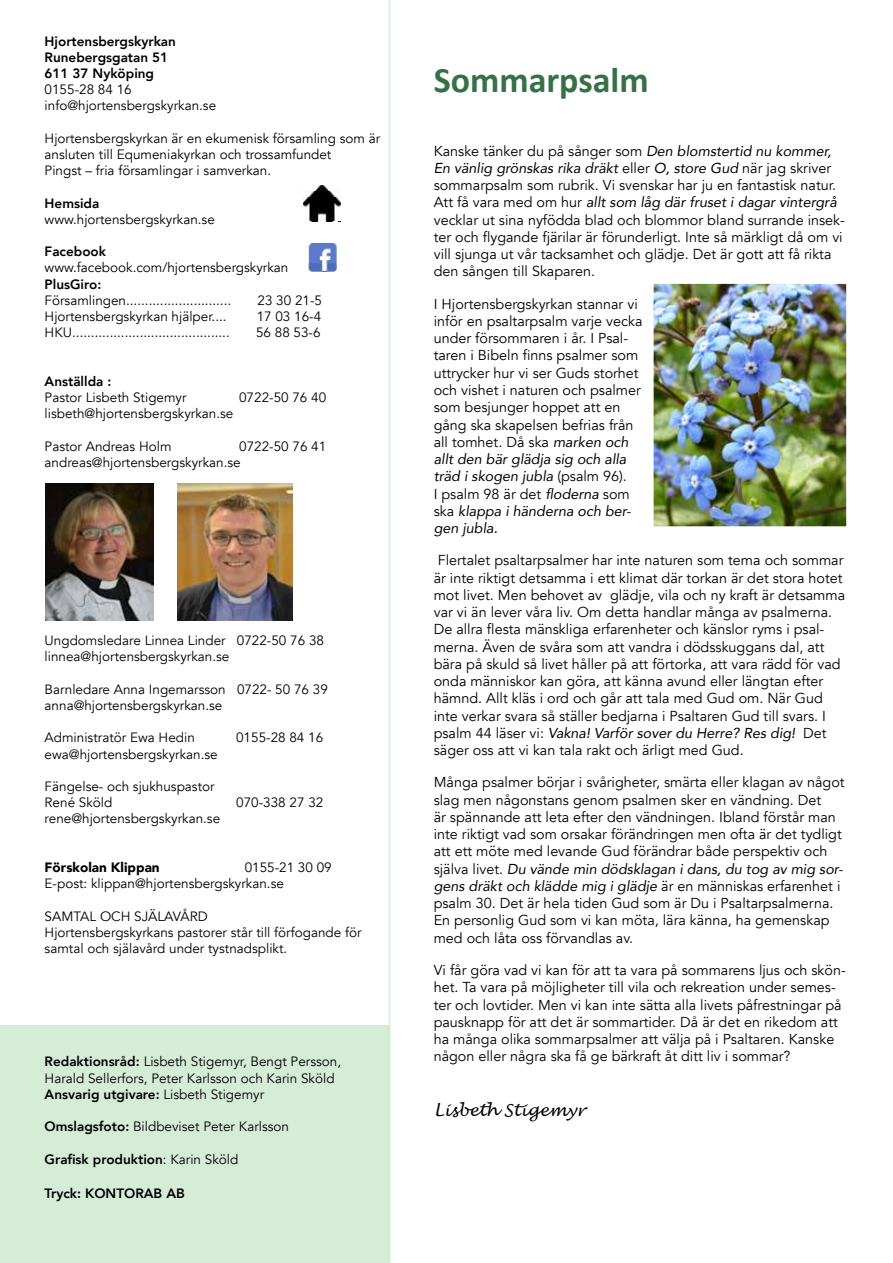
<style>
.page{position:relative;width:893px;height:1263px;background:#fff}
.page>*{position:absolute;margin:0;border:0;box-sizing:border-box;transform-origin:0 0}
.t1{font:700 36px "Calibri";color:#357046}
.t2{font:italic 16.5px "Lucida Handwriting";color:#000}
.t3{font:14.4px/17.2px "Avenir";color:#000}
.t4{font:13.5px/16.2px "Avenir";color:#000}
.t5{font:800 13.5px/16.2px "Avenir";color:#000}
.t6{font:900 13.5px "Avenir";color:#000}
.s1{font-weight:800}
.s2{font-weight:400}
.s3{font-style:italic}
</style>
<div class="page">
<div style="left:0;top:1025px;width:388px;height:238px;background:#d5ecd7"></div>
<img style="left:45px;top:484px;width:109px;height:136px">
<img style="left:177px;top:484px;width:115px;height:136px">
<hr style="left:388px;top:0;width:3px;height:1263px;background:#41ad49">
<img style="left:309px;top:243px;width:28px;height:28px">
<img style="left:304px;top:185px;width:37px;height:37px">
<img style="left:655px;top:285px;width:190px;height:240px">
<div style="left:645px;top:275px;width:210px;height:260px;border:9px solid #fff"></div>
<p class="t5" style="left:45px;top:33px;width:133px">Hjortensbergskyrkan<br>Runebergsgatan 51<br>611 37 Nyköping</p>
<p class="t4" style="left:45px;top:82px;width:173px">0155-28 84 16 info@hjortensbergskyrkan.se</p>
<p class="t4" style="left:45px;top:130px;width:337px">Hjortensbergskyrkan är en ekumenisk församling som är ansluten till Equmeniakyrkan och trossamfundet<br>Pingst – fria församlingar i samverkan.</p>
<p class="t5" style="left:45px;top:195px;width:56px">Hemsida</p>
<p class="t4" style="left:45px;top:211px;width:172px">www.hjortensbergskyrkan.se</p>
<p class="t5" style="left:45px;top:243px;width:63px">Facebook</p>
<p class="t4" style="left:45px;top:260px;width:245px">www.facebook.com/hjortensbergskyrkan</p>
<p class="t5" style="left:45px;top:276px;width:58px">PlusGiro:</p>
<p class="t4" style="left:45px;top:292px;width:188px">Församlingen............................</p>
<p class="t4" style="left:258px;top:292px;width:66px">23 30 21-5</p>
<p class="t4" style="left:45px;top:309px;width:183px">Hjortensbergskyrkan hjälper....</p>
<p class="t4" style="left:257px;top:309px;width:66px">17 03 16-4</p>
<p class="t4" style="left:45px;top:325px;width:187px">HKU..........................................</p>
<p class="t4" style="left:256px;top:325px;width:66px">56 88 53-6</p>
<p class="t5" style="left:45px;top:373px;width:68px">Anställda :</p>
<p class="t4" style="left:45px;top:390px;width:143px">Pastor Lisbeth Stigemyr</p>
<p class="t4" style="left:239px;top:390px;width:89px">0722-50 76 40</p>
<p class="t4" style="left:45px;top:406px;width:190px">lisbeth@hjortensbergskyrkan.se</p>
<p class="t4" style="left:45px;top:438px;width:128px">Pastor Andreas Holm</p>
<p class="t4" style="left:45px;top:438px;width:283px;text-indent:195px">0722-50 76 41 andreas@hjortensbergskyrkan.se</p>
<p class="t4" style="left:45px;top:633px;width:281px">Ungdomsledare Linnea Linder 0722-50 76 38 linnea@hjortensbergskyrkan.se</p>
<p class="t4" style="left:45px;top:681px;width:285px">Barnledare Anna Ingemarsson 0722- 50 76 39 anna@hjortensbergskyrkan.se</p>
<p class="t4" style="left:45px;top:730px;width:152px">Administratör Ewa Hedin</p>
<p class="t4" style="left:236px;top:730px;width:89px">0155-28 84 16</p>
<p class="t4" style="left:45px;top:746px;width:175px">ewa@hjortensbergskyrkan.se</p>
<p class="t4" style="left:45px;top:778px;width:172px">Fängelse- och sjukhuspastor<br>René Sköld</p>
<p class="t4" style="left:236px;top:795px;width:89px">070-338 27 32</p>
<p class="t4" style="left:45px;top:811px;width:177px">rene@hjortensbergskyrkan.se</p>
<p class="t6" style="left:45px;top:856px;width:117px">Förskolan Klippan</p>
<p class="t4" style="left:45px;top:859px;width:289px;text-indent:200px">0155-21 30 09<br>E-post: klippan@hjortensbergskyrkan.se</p>
<p class="t4" style="left:45px;top:908px;width:318px">SAMTAL OCH SJÄLAVÅRD<br>Hjortensbergskyrkans pastorer står till förfogande för samtal och själavård under tystnadsplikt.</p>
<p class="t4" style="left:45px;top:1054px;width:298px"><span class="s1">Redaktionsråd:</span> Lisbeth Stigemyr, Bengt Persson,<br>Harald Sellerfors, Peter Karlsson och Karin Sköld<br><span class="s1">Ansvarig utgivare:</span> Lisbeth Stigemyr</p>
<p class="t4" style="left:45px;top:1119px;width:246px"><span class="s1">Omslagsfoto:</span> Bildbeviset Peter Karlsson</p>
<p class="t5" style="left:45px;top:1151px;width:195px">Grafisk produktion<span class="s2">: Karin Sköld</span></p>
<p class="t5" style="left:45px;top:1185px;width:142px">Tryck: KONTORAB AB</p>
<h1 class="t1" style="left:434px;top:57px;width:216px">Sommarpsalm</h1>
<p class="t3" style="left:434px;top:142px;width:413px">Kanske tänker du på sånger som <span class="s3">Den blomstertid nu kommer, En vänlig grönskas rika dräkt</span> eller <span class="s3">O, store Gud</span> när jag skriver sommarpsalm som rubrik. Vi svenskar har ju en fantastisk natur.<br>Att få vara med om hur <span class="s3">allt som låg där fruset i dagar vintergrå </span>vecklar ut sina nyfödda blad och blommor bland surrande insek&shy;ter och flygande fjärilar är förunderligt. Inte så märkligt då om vi vill sjunga ut vår tacksamhet och glädje. Det är gott att få rikta den sången till Skaparen.</p>
<p class="t3" style="left:434px;top:295px;width:210px">I Hjortensbergskyrkan stannar vi inför en psaltarpsalm varje vecka under försommaren i år. I Psal&shy;taren i Bibeln finns psalmer som uttrycker hur vi ser Guds storhet och vishet i naturen och psalmer som besjunger hoppet att en gång ska skapelsen befrias från all tomhet. Då ska <span class="s3">marken och allt den bär glädja sig och alla träd i skogen jubla</span> (psalm 96).<br>I psalm 98 är det <span class="s3">floderna</span> som ska <span class="s3">klappa i händerna och ber&shy;gen jubla.</span></p>
<p class="t3" style="left:434px;top:552px;width:413px">Flertalet psaltarpsalmer har inte naturen som tema och sommar är inte riktigt detsamma i ett klimat där torkan är det stora hotet mot livet. Men behovet av glädje, vila och ny kraft är detsamma var vi än lever våra liv. Om detta handlar många av psalmerna.<br>De allra flesta mänskliga erfarenheter och känslor ryms i psal&shy;merna. Även de svåra som att vandra i dödsskuggans dal, att bära på skuld så livet håller på att förtorka, att vara rädd för vad onda människor kan göra, att känna avund eller längtan efter hämnd. Allt kläs i ord och går att tala med Gud om. När Gud inte verkar svara så ställer bedjarna i Psaltaren Gud till svars. I psalm 44 läser vi: <span class="s3">Vakna! Varför sover du Herre? Res dig!</span> Det säger oss att vi kan tala rakt och ärligt med Gud.</p>
<p class="t3" style="left:434px;top:774px;width:412px">Många psalmer börjar i svårigheter, smärta eller klagan av något slag men någonstans genom psalmen sker en vändning. Det<br>är spännande att leta efter den vändningen. Ibland förstår man inte riktigt vad som orsakar förändringen men ofta är det tydligt att ett möte med levande Gud förändrar både perspektiv och själva livet. <span class="s3">Du vände min dödsklagan i dans, du tog av mig sor&shy;gens dräkt och klädde mig i glädje</span> är en människas erfarenhet i psalm 30. Det är hela tiden Gud som är Du i Psaltarpsalmerna.<br>En personlig Gud som vi kan möta, lära känna, ha gemenskap med och låta oss förvandlas av.</p>
<p class="t3" style="left:434px;top:962px;width:414px">Vi får göra vad vi kan för att ta vara på sommarens ljus och skön&shy;het. Ta vara på möjligheter till vila och rekreation under semes&shy;ter och lovtider. Men vi kan inte sätta alla livets påfrestningar på pausknapp för att det är sommartider. Då är det en rikedom att ha många olika sommarpsalmer att välja på i Psaltaren. Kanske någon eller några ska få ge bärkraft åt ditt liv i sommar?</p>
<p class="t2" style="left:434px;top:1100px;width:153px">Lisbeth Stigemyr</p>
</div>
